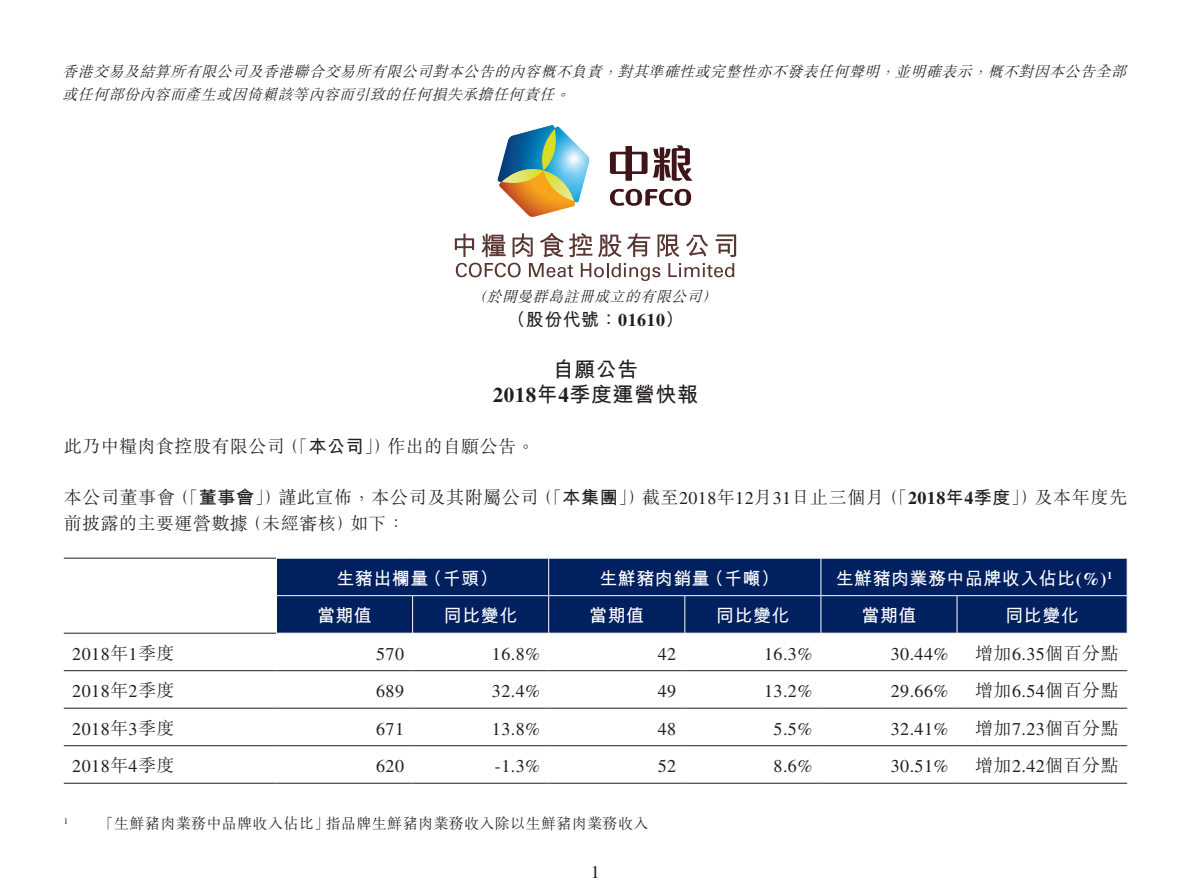
<style>
.page{position:relative;width:1191px;height:893px;background:#fff}
.page>*{position:absolute;margin:0;border:0;box-sizing:border-box;transform-origin:0 0}
.t1{font:700 21px/25.5px "M Hei HK";letter-spacing:.025em;color:#231f20;text-align:center}
.t2{font:300 18px/25.5px "M Sung HK";letter-spacing:.025em;color:#231f20}
.t3{font:18px "Times LT Std";letter-spacing:.025em;color:#231f20}
.t4{font:700 18px "M Hei HK";letter-spacing:.025em;color:#fff}
.t5{font:700 18px "M Hei HK";color:#231f20}
.t6{font:italic 300 15px/22.5px "M Sung HK";color:#231f20}
.t7{font:300 15px "M Sung HK";letter-spacing:.025em;color:#231f20}
.t8{font:8.7px "Times LT Std";color:#231f20}
.s1{font-family:"Times LT Std"}
.s2{font-family:"M Hei HK";font-weight:700}
.s3{font-family:"Times LT Std";font-weight:400}
.s4{font-family:"Times LT Std";font-weight:700}
.s5{font-family:"M Sung HK";font-weight:300}
</style>
<div class="page">
<svg style="left:610px;top:189px;width:81px;height:17px"></svg>
<svg style="left:610px;top:145px;width:82px;height:36px"></svg>
<img style="left:498px;top:125px;width:91px;height:77px">
<svg style="left:455px;top:234px;width:19px;height:23px"></svg>
<svg style="left:481px;top:234px;width:24px;height:23px"></svg>
<svg style="left:512px;top:233px;width:21px;height:24px"></svg>
<svg style="left:540px;top:233px;width:52px;height:24px"></svg>
<svg style="left:598px;top:235px;width:23px;height:22px"></svg>
<svg style="left:627px;top:233px;width:23px;height:24px"></svg>
<svg style="left:657px;top:234px;width:22px;height:23px"></svg>
<svg style="left:686px;top:235px;width:22px;height:21px"></svg>
<svg style="left:715px;top:234px;width:21px;height:23px"></svg>
<svg style="left:456px;top:263px;width:64px;height:14px"></svg>
<svg style="left:529px;top:263px;width:44px;height:14px"></svg>
<svg style="left:581px;top:263px;width:79px;height:18px"></svg>
<svg style="left:668px;top:263px;width:66px;height:14px"></svg>
<svg style="left:499px;top:129px;width:76px;height:88px"></svg>
<div style="left:277px;top:559px;width:849px;height:74px;background:#002060"></div>
<hr style="left:64px;top:558px;width:212px;height:1px;background:#231f20">
<hr style="left:64px;top:633px;width:212px;height:1px;background:#231f20">
<hr style="left:64px;top:670px;width:212px;height:1px;background:#231f20">
<hr style="left:276px;top:670px;width:136px;height:1px;background:#231f20">
<hr style="left:412px;top:670px;width:137px;height:1px;background:#231f20">
<hr style="left:549px;top:670px;width:136px;height:1px;background:#231f20">
<hr style="left:685px;top:670px;width:136px;height:1px;background:#231f20">
<hr style="left:821px;top:670px;width:136px;height:1px;background:#231f20">
<hr style="left:957px;top:670px;width:170px;height:1px;background:#231f20">
<hr style="left:64px;top:708px;width:212px;height:1px;background:#231f20">
<hr style="left:276px;top:708px;width:136px;height:1px;background:#231f20">
<hr style="left:412px;top:708px;width:137px;height:1px;background:#231f20">
<hr style="left:549px;top:708px;width:136px;height:1px;background:#231f20">
<hr style="left:685px;top:708px;width:136px;height:1px;background:#231f20">
<hr style="left:821px;top:708px;width:136px;height:1px;background:#231f20">
<hr style="left:957px;top:708px;width:170px;height:1px;background:#231f20">
<hr style="left:64px;top:745px;width:212px;height:1px;background:#231f20">
<hr style="left:276px;top:745px;width:136px;height:1px;background:#231f20">
<hr style="left:412px;top:745px;width:137px;height:1px;background:#231f20">
<hr style="left:549px;top:745px;width:136px;height:1px;background:#231f20">
<hr style="left:685px;top:745px;width:136px;height:1px;background:#231f20">
<hr style="left:821px;top:745px;width:136px;height:1px;background:#231f20">
<hr style="left:957px;top:745px;width:170px;height:1px;background:#231f20">
<hr style="left:64px;top:783px;width:212px;height:1px;background:#231f20">
<hr style="left:276px;top:783px;width:136px;height:1px;background:#231f20">
<hr style="left:412px;top:783px;width:137px;height:1px;background:#231f20">
<hr style="left:549px;top:783px;width:136px;height:1px;background:#231f20">
<hr style="left:685px;top:783px;width:136px;height:1px;background:#231f20">
<hr style="left:821px;top:783px;width:136px;height:1px;background:#231f20">
<hr style="left:957px;top:783px;width:170px;height:1px;background:#231f20">
<hr style="left:548px;top:558px;width:1px;height:37px;background:#fff">
<hr style="left:820px;top:558px;width:1px;height:37px;background:#fff">
<hr style="left:276px;top:595px;width:136px;height:1px;background:#fff">
<hr style="left:412px;top:595px;width:137px;height:1px;background:#fff">
<hr style="left:412px;top:596px;width:1px;height:37px;background:#fff">
<hr style="left:549px;top:595px;width:136px;height:1px;background:#fff">
<hr style="left:548px;top:596px;width:1px;height:37px;background:#fff">
<hr style="left:685px;top:595px;width:136px;height:1px;background:#fff">
<hr style="left:684px;top:596px;width:1px;height:37px;background:#fff">
<hr style="left:821px;top:595px;width:136px;height:1px;background:#fff">
<hr style="left:820px;top:596px;width:1px;height:37px;background:#fff">
<hr style="left:957px;top:595px;width:170px;height:1px;background:#fff">
<hr style="left:956px;top:596px;width:1px;height:37px;background:#fff">
<p class="t6" style="left:62px;top:60px;width:1070px">香港交易及結算所有限公司及香港聯合交易所有限公司對本公告的內容概不負責，對其準確性或完整性亦不發表任何聲明，並明確表示，概不對因本公告全部或任何部份內容而產生或因倚賴該等內容而引致的任何損失承擔任何責任。</p>
<p class="t6" style="left:471px;top:285px;width:252px">（於開曼群島註冊成立的有限公司）</p>
<p class="t5" style="left:507px;top:306px;width:177px">（股份代號：<span class="s1">01610</span>）</p>
<p class="t1" style="left:493px;top:355px;width:207px">自願公告<br><span class="s1">2018</span>年<span class="s1">4</span>季度運營快報</p>
<p class="t2" style="left:64px;top:433px;width:472px">此乃中糧肉食控股有限公司（「<span class="s2">本公司</span>」）作出的自願公告。</p>
<p class="t2" style="left:64px;top:484px;width:1064px">本公司董事會（「<span class="s2">董事會</span>」）謹此宣佈，本公司及其附屬公司（「<span class="s2">本集團</span>」）截至<span class="s3">2018</span>年<span class="s3">12</span>月<span class="s3">31</span>日止三個月（「<span class="s4">2018</span><span class="s2">年</span><span class="s4">4</span><span class="s2">季度</span>」）及本年度先前披露的主要運營數據（未經審核）如下：</p>
<p class="t4" style="left:336px;top:565px;width:163px">生豬出欄量（千頭）</p>
<p class="t4" style="left:599px;top:565px;width:181px">生鮮豬肉銷量（千噸）</p>
<p class="t4" style="left:835px;top:565px;width:278px">生鮮豬肉業務中品牌收入佔比<span class="s1">(%)</span><sup>1</sup></p>
<p class="t4" style="left:317px;top:603px;width:56px">當期值</p>
<p class="t4" style="left:444px;top:603px;width:75px">同比變化</p>
<p class="t4" style="left:589px;top:603px;width:56px">當期值</p>
<p class="t4" style="left:716px;top:603px;width:75px">同比變化</p>
<p class="t4" style="left:861px;top:603px;width:56px">當期值</p>
<p class="t4" style="left:1005px;top:603px;width:75px">同比變化</p>
<p class="t3" style="left:72px;top:644px;width:104px">2018<span class="s5">年</span>1<span class="s5">季度</span></p>
<p class="t3" style="left:376px;top:644px;width:29px">570</p>
<p class="t3" style="left:492px;top:644px;width:50px">16.8%</p>
<p class="t3" style="left:658px;top:644px;width:20px">42</p>
<p class="t3" style="left:764px;top:644px;width:50px">16.3%</p>
<p class="t3" style="left:890px;top:644px;width:59px">30.44%</p>
<p class="t2" style="left:975px;top:640px;width:145px">增加<span class="s3">6.35</span>個百分點</p>
<p class="t3" style="left:72px;top:681px;width:104px">2018<span class="s5">年</span>2<span class="s5">季度</span></p>
<p class="t3" style="left:376px;top:681px;width:29px">689</p>
<p class="t3" style="left:492px;top:681px;width:50px">32.4%</p>
<p class="t3" style="left:658px;top:681px;width:20px">49</p>
<p class="t3" style="left:764px;top:681px;width:50px">13.2%</p>
<p class="t3" style="left:890px;top:681px;width:59px">29.66%</p>
<p class="t2" style="left:975px;top:677px;width:145px">增加<span class="s3">6.54</span>個百分點</p>
<p class="t3" style="left:72px;top:719px;width:104px">2018<span class="s5">年</span>3<span class="s5">季度</span></p>
<p class="t3" style="left:376px;top:719px;width:29px">671</p>
<p class="t3" style="left:492px;top:719px;width:50px">13.8%</p>
<p class="t3" style="left:658px;top:719px;width:20px">48</p>
<p class="t3" style="left:773px;top:719px;width:40px">5.5%</p>
<p class="t3" style="left:890px;top:719px;width:59px">32.41%</p>
<p class="t2" style="left:975px;top:715px;width:145px">增加<span class="s3">7.23</span>個百分點</p>
<p class="t3" style="left:72px;top:756px;width:104px">2018<span class="s5">年</span>4<span class="s5">季度</span></p>
<p class="t3" style="left:376px;top:756px;width:29px">620</p>
<p class="t3" style="left:495px;top:756px;width:47px">-1.3%</p>
<p class="t3" style="left:658px;top:756px;width:20px">52</p>
<p class="t3" style="left:773px;top:756px;width:40px">8.6%</p>
<p class="t3" style="left:890px;top:756px;width:59px">30.51%</p>
<p class="t2" style="left:975px;top:752px;width:145px">增加<span class="s3">2.42</span>個百分點</p>
<p class="t8" style="left:64px;top:816px;width:6px">1</p>
<p class="t7" style="left:99px;top:812px;width:551px">「生鮮豬肉業務中品牌收入佔比」指品牌生鮮豬肉業務收入除以生鮮豬肉業務收入</p>
<p class="t3" style="left:591px;top:862px;width:10px">1</p>
</div>
